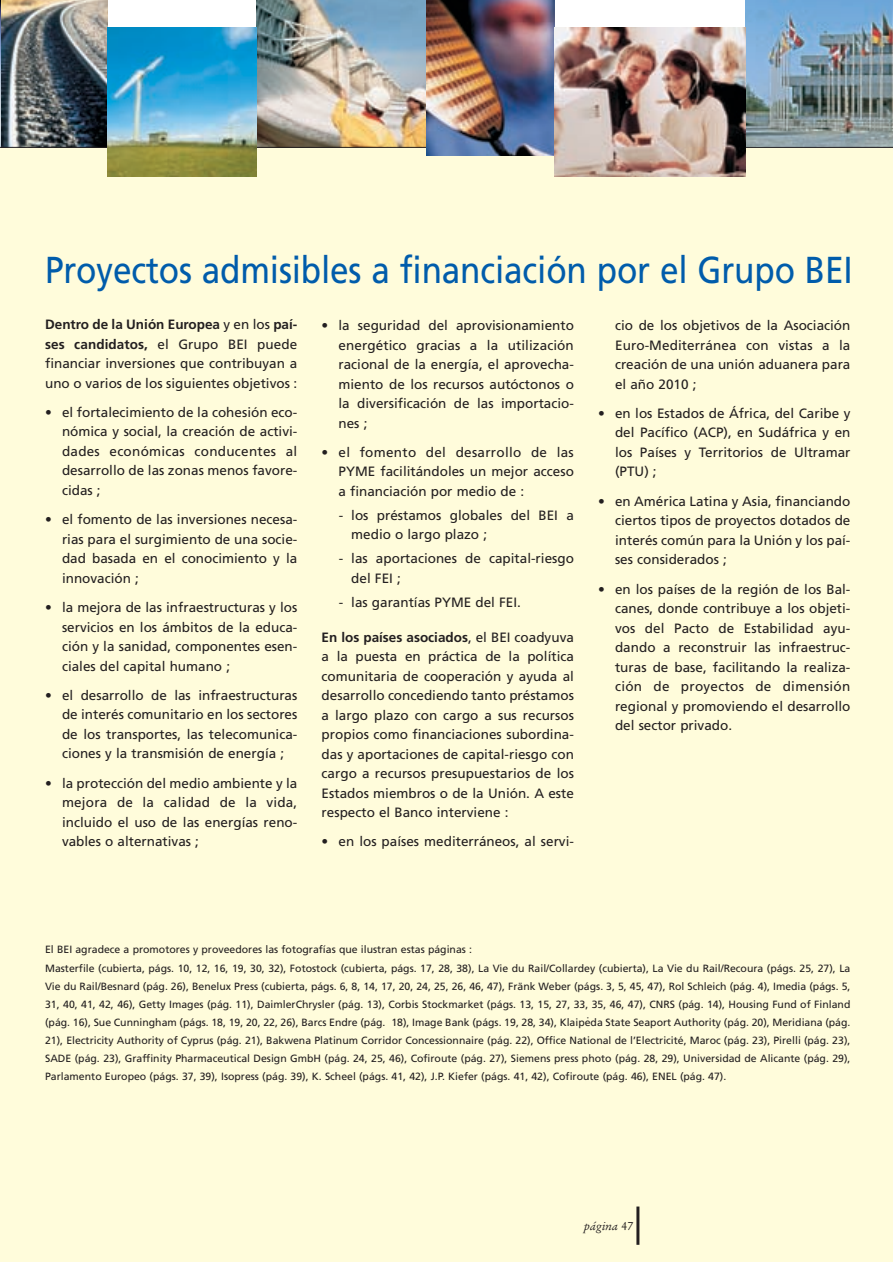
<style>
.page{position:relative;width:893px;height:1262px;background:#fff}
.page>*{position:absolute;margin:0;border:0;box-sizing:border-box;transform-origin:0 0}
.t1{font:37.5px "Frutiger";letter-spacing:-.005em;color:#005cab;scale:.89 1}
.t2{font:13.5px/19.5px "Frutiger";color:#231f20;text-align:justify}
.t3{font:italic 12px "Stempel Garamond CE";color:#231f20}
.t4{font:10.5px/18px "Frutiger";color:#231f20;text-align:justify}
.s1{font-weight:700}
.s2{font-style:normal}
</style>
<div class="page">
<div style="left:0;top:147px;width:892px;height:1114px;background:#fffcdb"></div>
<img style="left:256px;top:0;width:170px;height:147px">
<img style="left:1px;top:0;width:106px;height:147px">
<img style="left:745px;top:0;width:147px;height:147px">
<hr style="left:1px;top:147px;width:891px;height:1px;background:#231f20">
<hr style="left:636px;top:1206px;width:3px;height:38px;background:#231f20">
<img style="left:107px;top:27px;width:149px;height:149px">
<img style="left:426px;top:0;width:128px;height:155px">
<img style="left:554px;top:28px;width:191px;height:148px">
<h1 class="t1" style="left:45px;top:255px;width:909px">Proyectos admisibles a financiación por el Grupo BEI</h1>
<p class="t2" style="left:45px;top:316px;width:254px"><span class="s1">Dentro de la Unión Europea</span> y en los <span class="s1">paí&shy;ses candidatos,</span> el Grupo BEI puede financiar inversiones que contribuyan a uno o varios de los siguientes objetivos :</p>
<p class="t2" style="left:62px;top:403px;width:237px;text-indent:-17px">• el fortalecimiento de la cohesión eco&shy;nómica y social, la creación de activi&shy;dades económicas conducentes al desarrollo de las zonas menos favore&shy;cidas ;</p>
<p class="t2" style="left:62px;top:511px;width:237px;text-indent:-17px">• el fomento de las inversiones necesa&shy;rias para el surgimiento de una socie&shy;dad basada en el conocimiento y la innovación ;</p>
<p class="t2" style="left:62px;top:598px;width:237px;text-indent:-17px">• la mejora de las infraestructuras y los servicios en los ámbitos de la educa&shy;ción y la sanidad, componentes esen&shy;ciales del capital humano ;</p>
<p class="t2" style="left:62px;top:686px;width:237px;text-indent:-17px">• el desarrollo de las infraestructuras de interés comunitario en los sectores de los transportes, las telecomunica&shy;ciones y la transmisión de energía ;</p>
<p class="t2" style="left:62px;top:774px;width:237px;text-indent:-17px">• la protección del medio ambiente y la mejora de la calidad de la vida, incluido el uso de las energías reno&shy;vables o alternativas ;</p>
<p class="t2" style="left:338px;top:317px;width:237px;text-indent:-17px">• la seguridad del aprovisionamiento energético gracias a la utilización racional de la energía, el aprovecha&shy;miento de los recursos autóctonos o la diversificación de las importacio&shy;nes ;</p>
<p class="t2" style="left:338px;top:443px;width:237px;text-indent:-17px">• el fomento del desarrollo de las PYME facilitándoles un mejor acceso a financiación por medio de :</p>
<p class="t2" style="left:351px;top:506px;width:224px;text-indent:-13px">- los préstamos globales del BEI a medio o largo plazo ;</p>
<p class="t2" style="left:351px;top:550px;width:224px;text-indent:-13px">- las aportaciones de capital-riesgo del FEI ;</p>
<p class="t2" style="left:338px;top:593px;width:184px">- las garantías PYME del FEI.</p>
<p class="t2" style="left:321px;top:628px;width:254px"><span class="s1">En los países asociados</span>, el BEI coadyuva a la puesta en práctica de la política comunitaria de cooperación y ayuda al desarrollo concediendo tanto préstamos a largo plazo con cargo a sus recursos propios como financiaciones subordina&shy;das y aportaciones de capital-riesgo con cargo a recursos presupuestarios de los Estados miembros o de la Unión. A este respecto el Banco interviene :</p>
<p class="t2" style="left:321px;top:833px;width:254px">• en los países mediterráneos, al servi-</p>
<p class="t2" style="left:615px;top:317px;width:237px">cio de los objetivos de la Asociación Euro-Mediterránea con vistas a la creación de una unión aduanera para el año 2010 ;</p>
<p class="t2" style="left:615px;top:404px;width:237px;text-indent:-17px">• en los Estados de África, del Caribe y del Pacífico (ACP), en Sudáfrica y en los Países y Territorios de Ultramar (PTU) ;</p>
<p class="t2" style="left:615px;top:492px;width:237px;text-indent:-17px">• en América Latina y Asia, financiando ciertos tipos de proyectos dotados de interés común para la Unión y los paí&shy;ses considerados ;</p>
<p class="t2" style="left:615px;top:580px;width:237px;text-indent:-17px">• en los países de la región de los Bal&shy;canes, donde contribuye a los objeti&shy;vos del Pacto de Estabilidad ayu&shy;dando a reconstruir las infraestruc&shy;turas de base, facilitando la realiza&shy;ción de proyectos de dimensión regional y promoviendo el desarrollo del sector privado.</p>
<p class="t4" style="left:45px;top:941px;width:428px">El BEI agradece a promotores y proveedores las fotografías que ilustran estas páginas :</p>
<p class="t4" style="left:45px;top:960px;width:806px">Masterfile (cubierta, págs. 10, 12, 16, 19, 30, 32), Fotostock (cubierta, págs. 17, 28, 38), La Vie du Rail/Collardey (cubierta), La Vie du Rail/Recoura (págs. 25, 27), La Vie du Rail/Besnard (pág. 26), Benelux Press (cubierta, págs. 6, 8, 14, 17, 20, 24, 25, 26, 46, 47), Fränk Weber (págs. 3, 5, 45, 47), Rol Schleich (pág. 4), Imedia (págs. 5, 31, 40, 41, 42, 46), Getty Images (pág. 11), DaimlerChrysler (pág. 13), Corbis Stockmarket (págs. 13, 15, 27, 33, 35, 46, 47), CNRS (pág. 14), Housing Fund of Finland (pág. 16), Sue Cunningham (págs. 18, 19, 20, 22, 26), Barcs Endre (pág. 18), Image Bank (págs. 19, 28, 34), Klaip ·eda State Seaport Authority (pág. 20), Meridiana (pág.<br>21), Electricity Authority of Cyprus (pág. 21), Bakwena Platinum Corridor Concessionnaire (pág. 22), Office National de l’Electricité, Maroc (pág. 23), Pirelli (pág. 23), SADE (pág. 23), Graffinity Pharmaceutical Design GmbH (pág. 24, 25, 46), Cofiroute (pág. 27), Siemens press photo (pág. 28, 29), Universidad de Alicante (pág. 29), Parlamento Europeo (págs. 37, 39), Isopress (pág. 39), K. Scheel (págs. 41, 42), J.P. Kiefer (págs. 41, 42), Cofiroute (pág. 46), ENEL (pág. 47).</p>
<p class="t3" style="left:584px;top:1219px;width:51px">página <span class="s2">47</span></p>
</div>
